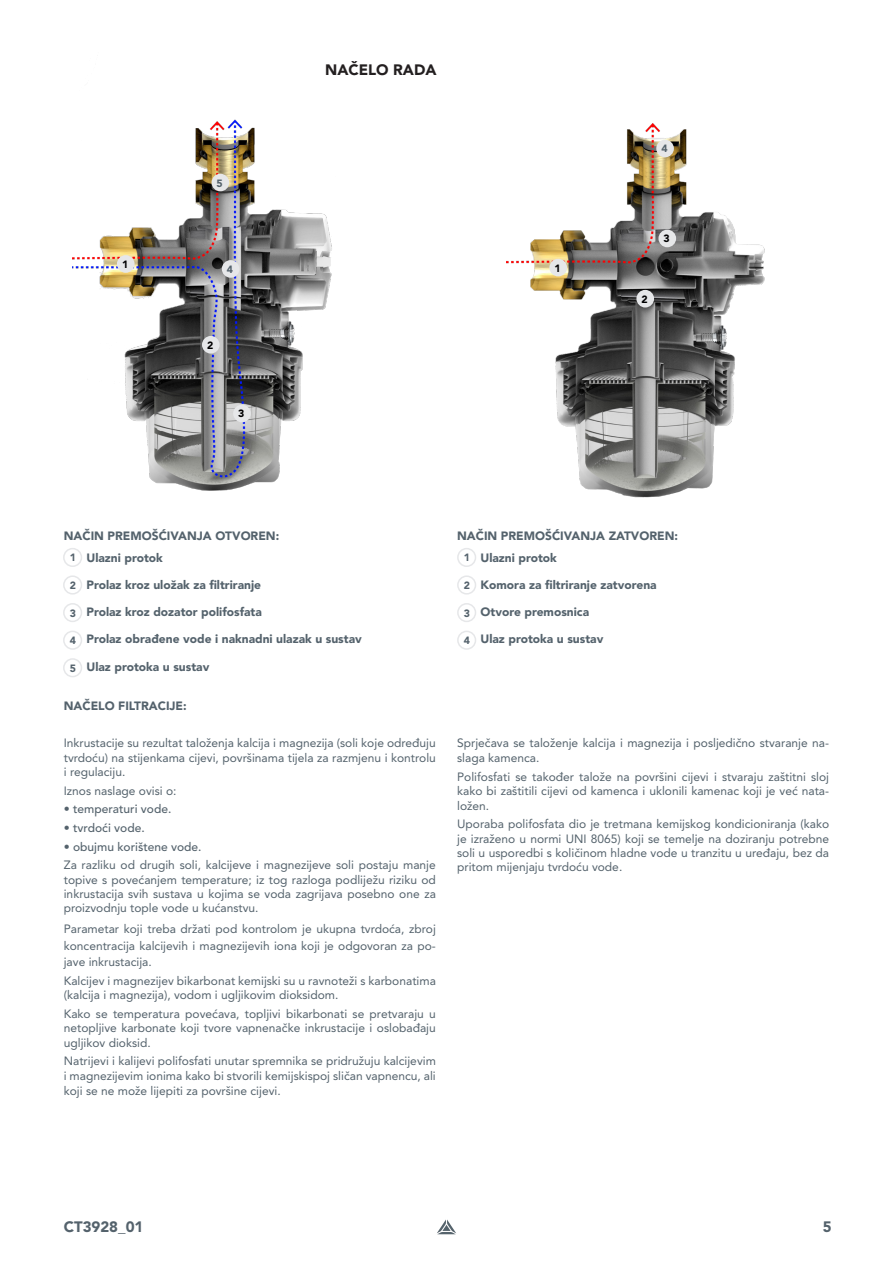
<style>
.page{position:relative;width:893px;height:1263px;background:#fff}
.page>*{position:absolute;margin:0;border:0;box-sizing:border-box;transform-origin:0 0}
.t1{font:900 15px "Avenir LT Pro";color:#54626c}
.t2{font:900 15px "Avenir LT Pro";color:#231f20}
.t3{font:12px/14.4px "Avenir LT Pro";color:#54626c;text-align:justify}
.t4{font:900 12px "Avenir LT Pro";color:#54626c}
.t5{font:500 12px "Avenir LT Pro";color:#54626c}
.t6{font:900 10.5px "Avenir LT Pro";color:#54626c}
.t7{font:900 10.5px "Avenir LT Pro";color:#000001}
</style>
<div class="page">
<svg style="left:437px;top:1219px;width:19px;height:15px"></svg>
<div style="left:63px;top:548px;width:19px;height:19px;border:2px solid #e6e7e9;border-radius:50%"></div>
<div style="left:63px;top:575px;width:19px;height:20px;border:2px solid #e6e7e9;border-radius:50%"></div>
<div style="left:63px;top:603px;width:19px;height:19px;border:2px solid #e6e7e9;border-radius:50%"></div>
<div style="left:63px;top:631px;width:19px;height:19px;border:2px solid #e6e7e9;border-radius:50%"></div>
<div style="left:63px;top:658px;width:19px;height:19px;border:2px solid #e6e7e9;border-radius:50%"></div>
<img style="left:73px;top:119px;width:259px;height:372px">
<div style="left:117px;top:255px;width:18px;height:18px;background:#e6e7e9;border-radius:50%"></div>
<div style="left:202px;top:336px;width:18px;height:18px;background:#e6e7e9;border-radius:50%"></div>
<div style="left:233px;top:405px;width:18px;height:17px;background:#e6e7e9;border-radius:50%"></div>
<div style="left:222px;top:260px;width:17px;height:18px;background:#e6e7e9;border-radius:50%"></div>
<div style="left:212px;top:174px;width:17px;height:17px;background:#e6e7e9;border-radius:50%"></div>
<div style="left:457px;top:548px;width:19px;height:19px;border:2px solid #e6e7e9;border-radius:50%"></div>
<div style="left:457px;top:575px;width:19px;height:20px;border:2px solid #e6e7e9;border-radius:50%"></div>
<div style="left:457px;top:603px;width:19px;height:19px;border:2px solid #e6e7e9;border-radius:50%"></div>
<div style="left:457px;top:631px;width:19px;height:19px;border:2px solid #e6e7e9;border-radius:50%"></div>
<img style="left:506px;top:123px;width:259px;height:375px">
<div style="left:549px;top:259px;width:18px;height:17px;background:#e6e7e9;border-radius:50%"></div>
<div style="left:636px;top:290px;width:18px;height:17px;background:#e6e7e9;border-radius:50%"></div>
<div style="left:658px;top:230px;width:18px;height:17px;background:#e6e7e9;border-radius:50%"></div>
<div style="left:656px;top:140px;width:18px;height:17px;background:#e6e7e9;border-radius:50%"></div>
<p class="t7" style="left:122px;top:258px;width:8px">1</p>
<p class="t6" style="left:217px;top:176px;width:8px">5</p>
<p class="t6" style="left:227px;top:263px;width:8px">4</p>
<p class="t7" style="left:207px;top:339px;width:8px">2</p>
<p class="t7" style="left:238px;top:407px;width:8px">3</p>
<p class="t2" style="left:325px;top:61px;width:113px">NAČELO RADA</p>
<p class="t7" style="left:554px;top:262px;width:8px">1</p>
<p class="t6" style="left:661px;top:142px;width:8px">4</p>
<p class="t7" style="left:664px;top:232px;width:8px">3</p>
<p class="t7" style="left:641px;top:293px;width:8px">2</p>
<p class="t4" style="left:64px;top:529px;width:217px">NAČIN PREMOŠĆIVANJA OTVOREN:</p>
<p class="t4" style="left:457px;top:529px;width:222px">NAČIN PREMOŠĆIVANJA ZATVOREN:</p>
<p class="t6" style="left:70px;top:551px;width:8px">1</p>
<p class="t6" style="left:70px;top:579px;width:8px">2</p>
<p class="t6" style="left:70px;top:606px;width:8px">3</p>
<p class="t6" style="left:70px;top:634px;width:8px">4</p>
<p class="t6" style="left:70px;top:662px;width:8px">5</p>
<p class="t4" style="left:86px;top:550px;width:78px">Ulazni protok</p>
<p class="t4" style="left:86px;top:578px;width:176px">Prolaz kroz uložak za filtriranje</p>
<p class="t4" style="left:86px;top:605px;width:177px">Prolaz kroz dozator polifosfata</p>
<p class="t4" style="left:86px;top:632px;width:277px">Prolaz obrađene vode i naknadni ulazak u sustav</p>
<p class="t4" style="left:86px;top:659px;width:124px">Ulaz protoka u sustav</p>
<p class="t4" style="left:64px;top:698px;width:124px">NAČELO FILTRACIJE:</p>
<p class="t3" style="left:64px;top:736px;width:374px">Inkrustacije su rezultat taloženja kalcija i magnezija (soli koje određuju tvrdoću) na stijenkama cijevi, površinama tijela za razmjenu i kontrolu i regulaciju.</p>
<p class="t3" style="left:64px;top:783px;width:114px">Iznos naslage ovisi o:</p>
<p class="t5" style="left:64px;top:802px;width:109px">• temperaturi vode.</p>
<p class="t5" style="left:64px;top:821px;width:82px">• tvrdoći vode.</p>
<p class="t5" style="left:64px;top:839px;width:139px">• obujmu korištene vode.</p>
<p class="t3" style="left:64px;top:858px;width:374px">Za razliku od drugih soli, kalcijeve i magnezijeve soli postaju manje topive s povećanjem temperature; iz tog razloga podliježu riziku od inkrustacija svih sustava u kojima se voda zagrijava posebno one za proizvodnju tople vode u kućanstvu.</p>
<p class="t3" style="left:64px;top:921px;width:374px;line-height:16.5px">Parametar koji treba držati pod kontrolom je ukupna tvrdoća, zbroj koncentracija kalcijevih i magnezijevih iona koji je odgovoran za po&shy;jave inkrustacija.</p>
<p class="t3" style="left:64px;top:973px;width:374px">Kalcijev i magnezijev bikarbonat kemijski su u ravnoteži s karbonatima (kalcija i magnezija), vodom i ugljikovim dioksidom.</p>
<p class="t3" style="left:64px;top:1006px;width:374px">Kako se temperatura povećava, topljivi bikarbonati se pretvaraju u netopljive karbonate koji tvore vapnenačke inkrustacije i oslobađaju ugljikov dioksid.</p>
<p class="t3" style="left:64px;top:1054px;width:374px;line-height:15px">Natrijevi i kalijevi polifosfati unutar spremnika se pridružuju kalcijevim i magnezijevim ionima kako bi stvorili kemijskispoj sličan vapnencu, ali koji se ne može lijepiti za površine cijevi.</p>
<p class="t6" style="left:464px;top:551px;width:8px">1</p>
<p class="t6" style="left:464px;top:579px;width:8px">2</p>
<p class="t6" style="left:464px;top:606px;width:8px">3</p>
<p class="t6" style="left:464px;top:634px;width:8px">4</p>
<p class="t4" style="left:480px;top:550px;width:78px">Ulazni protok</p>
<p class="t4" style="left:480px;top:578px;width:178px">Komora za filtriranje zatvorena</p>
<p class="t4" style="left:480px;top:605px;width:110px">Otvore premosnica</p>
<p class="t4" style="left:480px;top:632px;width:124px">Ulaz protoka u sustav</p>
<p class="t3" style="left:457px;top:735px;width:374px;line-height:15px">Sprječava se taloženje kalcija i magnezija i posljedično stvaranje na&shy;slaga kamenca.</p>
<p class="t3" style="left:457px;top:769px;width:374px">Polifosfati se također talože na površini cijevi i stvaraju zaštitni sloj kako bi zaštitili cijevi od kamenca i uklonili kamenac koji je već nata&shy;ložen.</p>
<p class="t3" style="left:457px;top:817px;width:374px">Uporaba polifosfata dio je tretmana kemijskog kondicioniranja (kako je izraženo u normi UNI 8065) koji se temelje na doziranju potrebne soli u usporedbi s količinom hladne vode u tranzitu u uređaju, bez da pritom mijenjaju tvrdoću vode.</p>
<p class="t1" style="left:64px;top:1218px;width:81px">CT3928_01</p>
<p class="t1" style="left:823px;top:1218px;width:10px">5</p>
</div>
